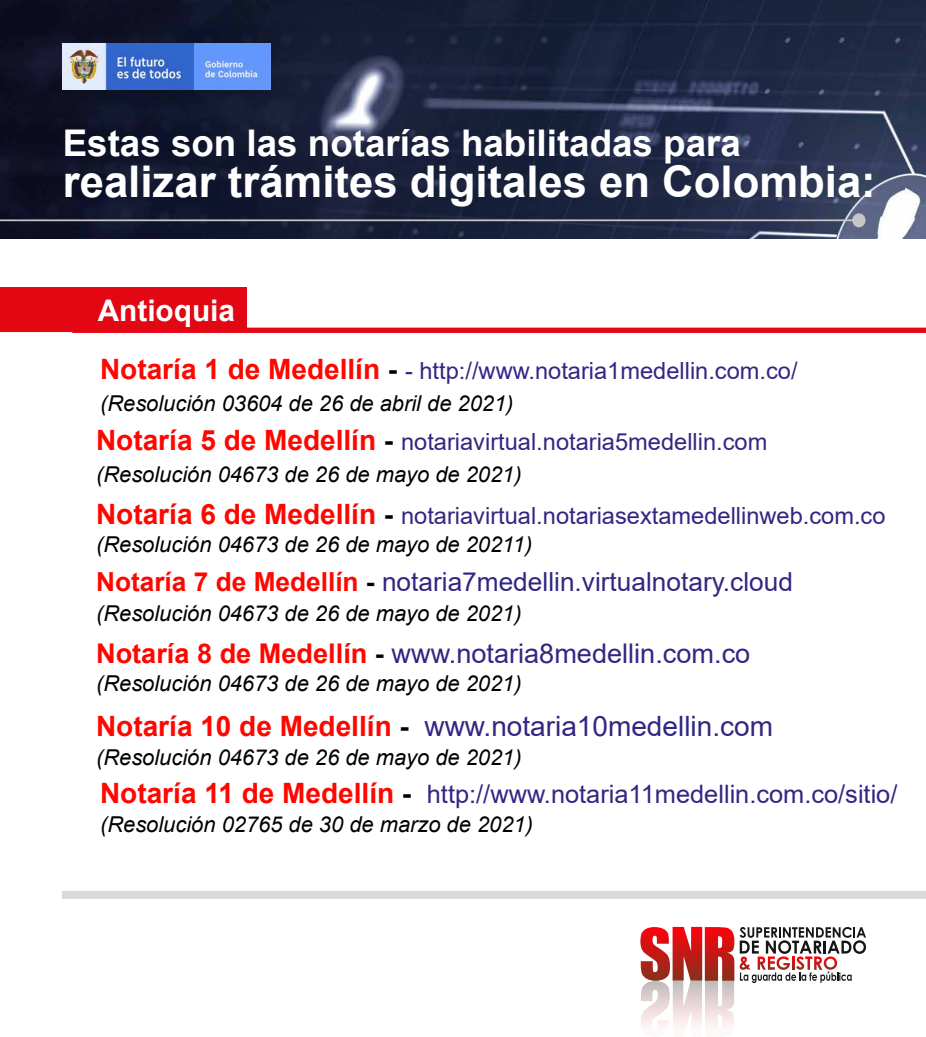
<style>
.page{position:relative;width:926px;height:1037px;background:#fff}
.page>*{position:absolute;margin:0;border:0;box-sizing:border-box;transform-origin:0 0}
.t1{font:700 43.66px "Arial";color:#fff}
.t2{font:700 36.75px "Arial";color:#fff}
.t3{font:700 29.75px "Arial";color:#fff}
.t4{font:28px "Arial";color:#312783}
.t5{font:27.12px "Arial";color:#312783}
.t6{font:26.25px "Arial";color:#312783}
.t7{font:25.38px "Arial";color:#312783}
.t8{font:23.62px "Arial";color:#312783}
.t9{font:italic 21.88px "Arial";color:#000}
.s1{font-weight:700;font-size:28px;color:#ff0600}
.s2{font-weight:700;font-size:28px;color:#000}
.s3{font-weight:700;color:#ff0600}
.s4{font-weight:700;color:#000}
</style>
<div class="page">
<img style="left:0;top:0;width:926px;height:238px">
<hr style="left:0;top:219px;width:859px;height:2px;background:#c6c6c6">
<div style="left:852px;top:213px;width:13px;height:14px;background:#c6c6c6;border-radius:50%"></div>
<img style="left:63px;top:44px;width:208px;height:45px">
<svg style="left:640px;top:926px;width:94px;height:101px"></svg>
<svg style="left:740px;top:927px;width:126px;height:55px"></svg>
<div style="left:63px;top:891px;width:863px;height:7px;background:#dadada"></div>
<svg style="left:0;top:287px;width:926px;height:46px"></svg>
<h2 class="t2" style="left:63px;top:117px;width:680px">Estas son las notarías habilitadas para</h2>
<h1 class="t1" style="left:63px;top:151px;width:815px">realizar trámites digitales en Colombia:</h1>
<h3 class="t3" style="left:98px;top:290px;width:139px">Antioquia</h3>
<p class="t8" style="left:100px;top:354px;width:699px"><span class="s1">Notaría 1 de Medellín</span> <span class="s2">-</span> - http://www.notaria1medellin.com.co/</p>
<p class="t9" style="left:100px;top:389px;width:415px">(Resolución 03604 de 26 de abril de 2021)</p>
<p class="t8" style="left:96px;top:425px;width:673px"><span class="s1">Notaría 5 de Medellín</span> <span class="s2">-</span> notariavirtual.notaria5medellin.com</p>
<p class="t9" style="left:96px;top:459px;width:427px">(Resolución 04673 de 26 de mayo de 2021)</p>
<p class="t8" style="left:96px;top:499px;width:791px"><span class="s1">Notaría 6 de Medellín</span> <span class="s2">-</span> notariavirtual.notariasextamedellinweb.com.co</p>
<p class="t9" style="left:96px;top:530px;width:438px">(Resolución 04673 de 26 de mayo de 20211)</p>
<p class="t6" style="left:96px;top:563px;width:698px"><span class="s3">Notaría 7 de Medellín</span> <span class="s4">-</span> notaria7medellin.virtualnotary.cloud</p>
<p class="t9" style="left:96px;top:599px;width:427px">(Resolución 04673 de 26 de mayo de 2021)</p>
<p class="t5" style="left:96px;top:634px;width:656px"><span class="s3">Notaría 8 de Medellín</span> <span class="s4">-</span> www.notaria8medellin.com.co</p>
<p class="t9" style="left:96px;top:669px;width:427px">(Resolución 04673 de 26 de mayo de 2021)</p>
<p class="t4" style="left:96px;top:707px;width:678px"><span class="s3">Notaría 10 de Medellín</span> <span class="s4">-</span> www.notaria10medellin.com</p>
<p class="t9" style="left:96px;top:743px;width:427px">(Resolución 04673 de 26 de mayo de 2021)</p>
<p class="t7" style="left:100px;top:776px;width:799px"><span class="s1">Notaría 11 de Medellín</span> <span class="s2">-</span> http://www.notaria11medellin.com.co/sitio/</p>
<p class="t9" style="left:100px;top:809px;width:434px">(Resolución 02765 de 30 de marzo de 2021)</p>
</div>
